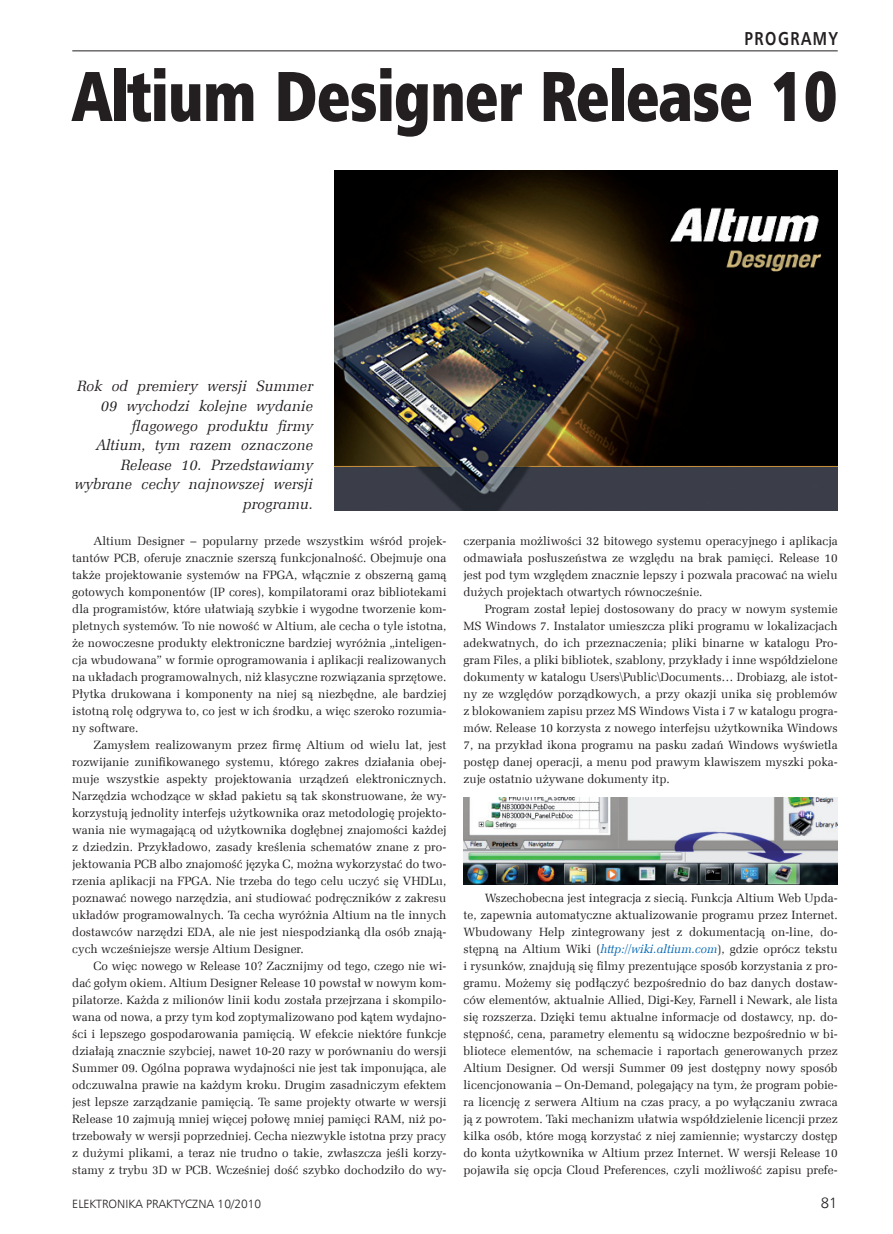
<style>
.page{position:relative;width:893px;height:1234px;background:#fff}
.page>*{position:absolute;margin:0;border:0;box-sizing:border-box;transform-origin:0 0}
._9_Tytul{font:70.5px "Humnst 777 X Blk Cn EU";letter-spacing:-.02em;color:#231f20;scale:.9 1}
.t1{font:18.75px "Humnst 777 EU";color:#231f20;scale:.8 1}
.t2{font:700 18.75px "Humnst 777 EU";letter-spacing:.1em;color:#231f20;scale:.8 1}
._2_Lead{font:italic 15px/19.5px "Zapf Ellipt EU";letter-spacing:.005em;color:#231f20;text-align:right}
.t3{font:15px "Humnst 777 Lt EU";color:#231f20}
._1_Body{font:12px/17px "Zapf Ellipt EU";color:#231f20;text-align:justify}
.t4{font:12px "Humnst 777 Lt EU";color:#231f20}
.s1{font-style:italic;color:#0166b3}
</style>
<div class="page">
<img style="left:334px;top:170px;width:504px;height:340px">
<img style="left:463px;top:797px;width:375px;height:87px">
<hr style="left:72px;top:51px;width:766px;height:1px;background:#231f20">
<p class="t1" style="left:654px;top:27px;width:231px">Altium Designer Release 10</p>
<p class="t2" style="left:744px;top:27px;width:118px">PROGRAMY</p>
<p class="_9_Tytul" style="left:72px;top:51px;width:852px">Altium Designer Release 10</p>
<p class="_2_Lead" style="left:75px;top:377px;width:240px">Rok od premiery wersji Summer<br>09 wychodzi kolejne wydanie flagowego produktu firmy<br>Altium, tym razem oznaczone<br>Release 10. Przedstawiamy wybrane cechy najnowszej wersji programu.</p>
<p class="_1_Body" style="left:72px;top:532px;width:376px;text-indent:21px">Altium Designer – popularny przede wszystkim wśród projek&shy;tantów PCB, oferuje znacznie szerszą funkcjonalność. Obejmuje ona także projektowanie systemów na FPGA, włącznie z obszerną gamą gotowych komponentów (IP cores), kompilatorami oraz bibliotekami dla programistów, które ułatwiają szybkie i wygodne tworzenie kom&shy;pletnych systemów. To nie nowość w Altium, ale cecha o tyle istotna, że nowoczesne produkty elektroniczne bardziej wyróżnia „inteligen&shy;cja wbudowana” w formie oprogramowania i aplikacji realizowanych na układach programowalnych, niż klasyczne rozwiązania sprzętowe.<br>Płytka drukowana i komponenty na niej są niezbędne, ale bardziej istotną rolę odgrywa to, co jest w ich środku, a więc szeroko rozumia&shy;ny software.</p>
<p class="_1_Body" style="left:72px;top:736px;width:376px;text-indent:21px">Zamysłem realizowanym przez firmę Altium od wielu lat, jest rozwijanie zunifikowanego systemu, którego zakres działania obej&shy;muje wszystkie aspekty projektowania urządzeń elektronicznych.<br>Narzędzia wchodzące w skład pakietu są tak skonstruowane, że wy&shy;korzystują jednolity interfejs użytkownika oraz metodologię projekto&shy;wania nie wymagającą od użytkownika dogłębnej znajomości każdej z dziedzin. Przykładowo, zasady kreślenia schematów znane z pro&shy;jektowania PCB albo znajomość języka C, można wykorzystać do two&shy;rzenia aplikacji na FPGA. Nie trzeba do tego celu uczyć się VHDLu, poznawać nowego narzędzia, ani studiować podręczników z zakresu układów programowalnych. Ta cecha wyróżnia Altium na tle innych dostawców narzędzi EDA, ale nie jest niespodzianką dla osób znają&shy;cych wcześniejsze wersje Altium Designer.</p>
<p class="_1_Body" style="left:72px;top:957px;width:376px;text-indent:21px">Co więc nowego w Release 10? Zacznijmy od tego, czego nie wi&shy;dać gołym okiem. Altium Designer Release 10 powstał w nowym kom&shy;pilatorze. Każda z milionów linii kodu została przejrzana i skompilo&shy;wana od nowa, a przy tym kod zoptymalizowano pod kątem wydajno&shy;ści i lepszego gospodarowania pamięcią. W efekcie niektóre funkcje działają znacznie szybciej, nawet 10-20 razy w porównaniu do wersji Summer 09. Ogólna poprawa wydajności nie jest tak imponująca, ale odczuwalna prawie na każdym kroku. Drugim zasadniczym efektem jest lepsze zarządzanie pamięcią. Te same projekty otwarte w wersji Release 10 zajmują mniej więcej połowę mniej pamięci RAM, niż po&shy;trzebowały w wersji poprzedniej. Cecha niezwykle istotna przy pracy z dużymi plikami, a teraz nie trudno o takie, zwłaszcza jeśli korzy&shy;stamy z trybu 3D w PCB. Wcześniej dość szybko dochodziło do wy-</p>
<p class="_1_Body" style="left:463px;top:532px;width:376px">czerpania możliwości 32 bitowego systemu operacyjnego i aplikacja odmawiała posłuszeństwa ze względu na brak pamięci. Release 10 jest pod tym względem znacznie lepszy i pozwala pracować na wielu dużych projektach otwartych równocześnie.</p>
<p class="_1_Body" style="left:463px;top:600px;width:376px;text-indent:21px">Program został lepiej dostosowany do pracy w nowym systemie MS Windows 7. Instalator umieszcza pliki programu w lokalizacjach adekwatnych, do ich przeznaczenia; pliki binarne w katalogu Pro&shy;gram Files, a pliki bibliotek, szablony, przykłady i inne współdzielone dokumenty w katalogu Users\Public\Documents… Drobiazg, ale istot&shy;ny ze względów porządkowych, a przy okazji unika się problemów z blokowaniem zapisu przez MS Windows Vista i 7 w katalogu progra&shy;mów. Release 10 korzysta z nowego interfejsu użytkownika Windows 7, na przykład ikona programu na pasku zadań Windows wyświetla postęp danej operacji, a menu pod prawym klawiszem myszki poka&shy;zuje ostatnio używane dokumenty itp.</p>
<p class="_1_Body" style="left:463px;top:889px;width:376px;text-indent:21px">Wszechobecna jest integracja z siecią. Funkcja Altium Web Upda&shy;te, zapewnia automatyczne aktualizowanie programu przez Internet.<br>Wbudowany Help zintegrowany jest z dokumentacją on-line, do&shy;stępną na Altium Wiki (<span class="s1">http://wiki.altium.com</span>), gdzie oprócz tekstu i rysunków, znajdują się filmy prezentujące sposób korzystania z pro&shy;gramu. Możemy się podłączyć bezpośrednio do baz danych dostaw&shy;ców elementów, aktualnie Allied, Digi-Key, Farnell i Newark, ale lista się rozszerza. Dzięki temu aktualne informacje od dostawcy, np. do&shy;stępność, cena, parametry elementu są widoczne bezpośrednio w bi&shy;bliotece elementów, na schemacie i raportach generowanych przez Altium Designer. Od wersji Summer 09 jest dostępny nowy sposób licencjonowania – On-Demand, polegający na tym, że program pobie&shy;ra licencję z serwera Altium na czas pracy, a po wyłączaniu zwraca ją z powrotem. Taki mechanizm ułatwia współdzielenie licencji przez kilka osób, które mogą korzystać z niej zamiennie; wystarczy dostęp do konta użytkownika w Altium przez Internet. W wersji Release 10 pojawiła się opcja Cloud Preferences, czyli możliwość zapisu prefe-</p>
<p class="t4" style="left:72px;top:1196px;width:191px">ELEKTRONIKA PRAKTYCZNA 10/2010</p>
<p class="t3" style="left:821px;top:1193px;width:18px">81</p>
</div>
